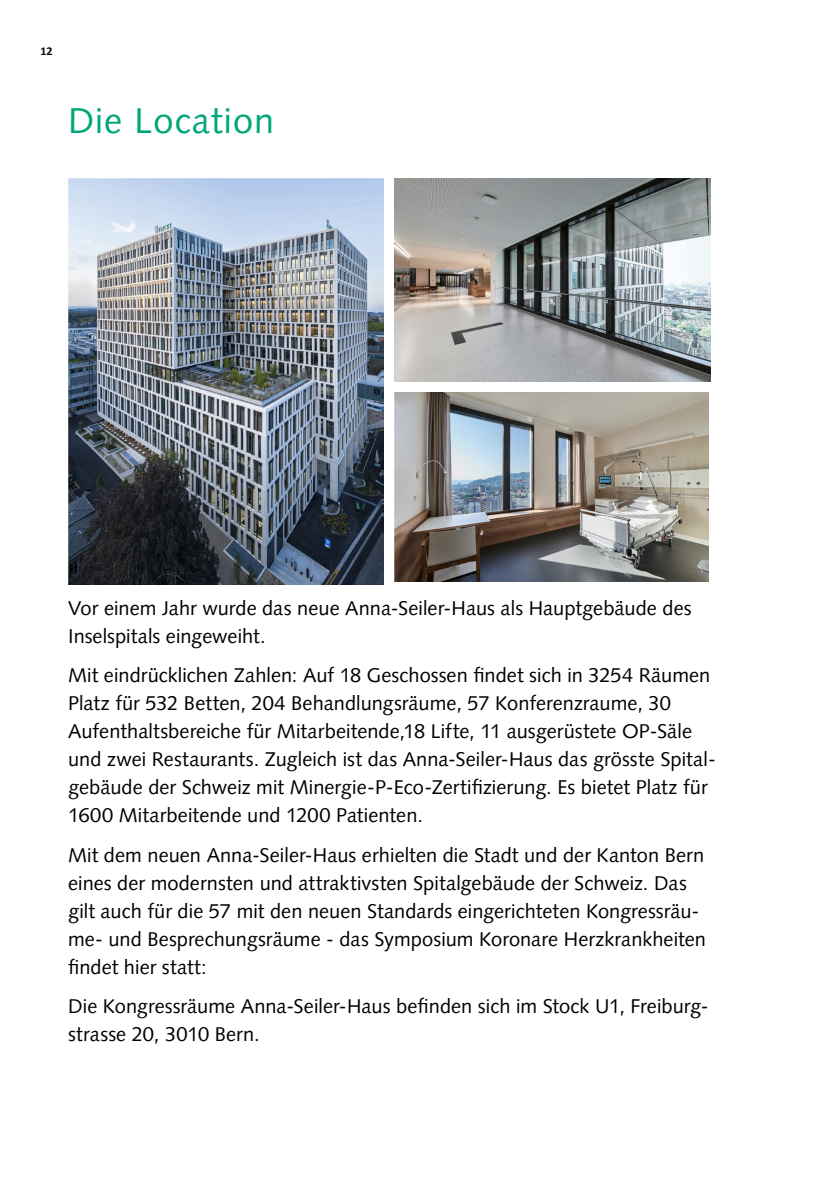
<style>
.page{position:relative;width:840px;height:1191px;background:#fff}
.page>*{position:absolute;margin:0;border:0;box-sizing:border-box;transform-origin:0 0}
.t1{font:36px "Syntax LT Pro";letter-spacing:.03em;color:#00a679}
.t2{font:20px/28px "Syntax LT Pro";color:#000}
.t3{font:700 12px "Calibri";color:#000}
</style>
<div class="page">
<img style="left:68px;top:179px;width:315px;height:406px">
<img style="left:394px;top:179px;width:315px;height:203px">
<img style="left:394px;top:392px;width:314px;height:189px">
<p class="t3" style="left:40px;top:43px;width:14px">12</p>
<h1 class="t1" style="left:68px;top:99px;width:207px">Die Location</h1>
<p class="t2" style="left:68px;top:594px;width:624px">Vor einem Jahr wurde das neue Anna-Seiler-Haus als Hauptgebäude des<br>Inselspitals eingeweiht.</p>
<p class="t2" style="left:68px;top:661px;width:648px">Mit eindrücklichen Zahlen: Auf 18 Geschossen findet sich in 3254 Räumen Platz für 532 Betten, 204 Behandlungsräume, 57 Konferenzraume, 30<br>Aufenthaltsbereiche für Mitarbeitende,18 Lifte, 11 ausgerüstete OP-Säle und zwei Restaurants. Zugleich ist das Anna-Seiler-Haus das grösste Spital&shy;gebäude der Schweiz mit Minergie-P-Eco-Zertifizierung. Es bietet Platz für 1600 Mitarbeitende und 1200 Patienten.</p>
<p class="t2" style="left:68px;top:840px;width:639px">Mit dem neuen Anna-Seiler-Haus erhielten die Stadt und der Kanton Bern eines der modernsten und attraktivsten Spitalgebäude der Schweiz. Das gilt auch für die 57 mit den neuen Standards eingerichteten Kongressräu&shy;me- und Besprechungsräume - das Symposium Koronare Herzkrankheiten findet hier statt:</p>
<p class="t2" style="left:68px;top:992px;width:641px">Die Kongressräume Anna-Seiler-Haus befinden sich im Stock U1, Freiburg&shy;strasse 20, 3010 Bern.</p>
</div>
